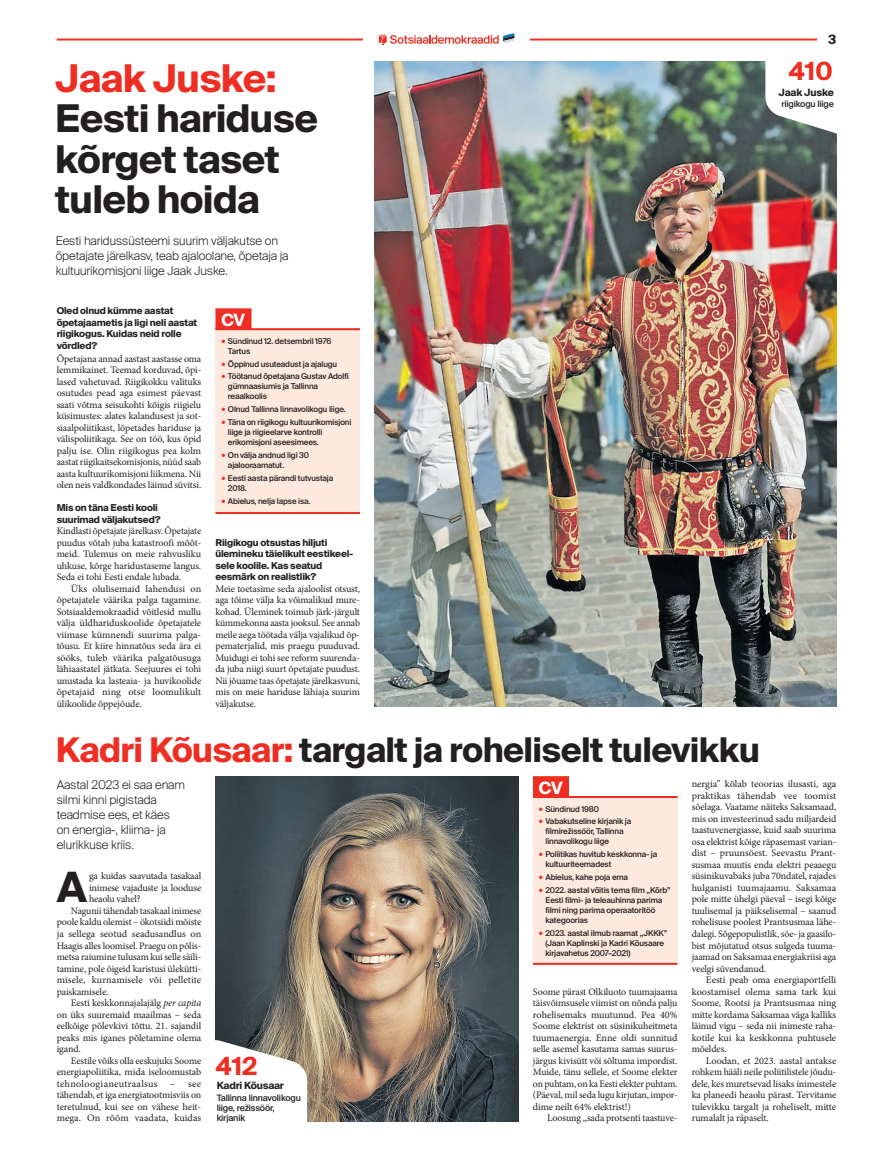
<style>
.page{position:relative;width:893px;height:1163px;background:#fff}
.page>*{position:absolute;margin:0;border:0;box-sizing:border-box;transform-origin:0 0}
.t1{font:700 41.7px "Suisse Intl";color:#231f20}
.t2{font:700 38.2px/40.4px "Suisse Intl";letter-spacing:-.02em;color:#231f20}
.t3{font:700 38.2px "Suisse Intl";letter-spacing:-.02em;color:#ee2e22}
.t4{font:700 34px "Suisse Intl";letter-spacing:-.02em;color:#231f20}
.t5{font:700 25px "Suisse Intl";color:#ee2e22}
.t6{font:700 17px "Suisse Intl";color:#fff}
.t7{font:700 12.9px "Suisse Intl";color:#231f20}
.t8{font:300 12px/15px "Suisse Intl";letter-spacing:-.01em;color:#231f20}
.t9{font:10px/11.5px "Minion Pro";letter-spacing:-.01em;color:#231f20;text-align:justify}
.t10{font:10px "Minion Pro";letter-spacing:.03em;color:#231f20}
.t11{font:700 10px "Suisse Intl";letter-spacing:-.02em;color:#231f20}
.t12{font:700 9.5px/11.5px "Suisse Intl";letter-spacing:-.02em;color:#231f20}
.t13{font:500 8.8px/9.9px "Suisse Intl";letter-spacing:-.02em;color:#231f20}
.t14{font:500 8px/10px "Suisse Intl";letter-spacing:-.02em;color:#231f20}
.s1{font-family:"Minion Pro";font-weight:700;font-size:12px;color:#ee2e22}
.s2{color:#ee2e22}
.s3{font-style:italic}
</style>
<div class="page">
<hr style="left:57px;top:38px;width:760px;height:2px;background:#ee2e22">
<div style="left:363px;top:29px;width:167px;height:21px;background:#fff"></div>
<svg style="left:378px;top:33px;width:136px;height:12px"></svg>
<img style="left:374px;top:61px;width:462px;height:645px">
<svg style="left:765px;top:61px;width:72px;height:75px"></svg>
<img style="left:215px;top:776px;width:304px;height:345px">
<svg style="left:215px;top:1039px;width:92px;height:82px"></svg>
<div style="left:533px;top:796px;width:144px;height:167px;background:#fde9dd"></div>
<div style="left:533px;top:776px;width:36px;height:21px;background:#ee2e22"></div>
<hr style="left:533px;top:795px;width:144px;height:2px;background:#ee2e22">
<hr style="left:533px;top:962px;width:144px;height:2px;background:#ee2e22">
<div style="left:215px;top:328px;width:145px;height:186px;background:#fde9dd"></div>
<div style="left:215px;top:308px;width:36px;height:21px;background:#ee2e22"></div>
<hr style="left:215px;top:328px;width:145px;height:2px;background:#ee2e22">
<hr style="left:215px;top:512px;width:145px;height:2px;background:#ee2e22">
<h2 class="t3" style="left:55px;top:56px;width:223px">Jaak Juske:</h2>
<h2 class="t2" style="left:55px;top:99px;width:264px">Eesti hariduse kõrget taset tuleb hoida</h2>
<p class="t8" style="left:56px;top:233px;width:234px">Eesti haridussüsteemi suurim väljakutse on õpetajate järelkasv, teab ajaloolane, õpetaja ja kultuurikomisjoni liige Jaak Juske.</p>
<p class="t12" style="left:57px;top:305px;width:142px">Oled olnud kümme aastat õpetajaametis ja ligi neli aastat riigikogus. Kuidas neid rolle võrdled?</p>
<p class="t9" style="left:57px;top:352px;width:146px">Õpetajana annad aastast aastasse oma lemmikainet. Teemad korduvad, õpi&shy;lased vahetuvad. Riigikokku valituks osutudes pead aga esimest päevast saati võtma seisukohti kõigis riigielu küsimustes: alates kalandusest ja sot&shy;siaalpoliitikast, lõpetades hariduse ja välispoliitikaga. See on töö, kus õpid palju ise. Olin riigikogus pea kolm aastat riigikaitsekomisjonis, nüüd saab aasta kultuurikomisjoni liikmena. Nii olen neis valdkondades läinud süvitsi.</p>
<p class="t12" style="left:57px;top:502px;width:105px">Mis on täna Eesti kooli suurimad väljakutsed?</p>
<p class="t9" style="left:57px;top:525px;width:146px">Kindlasti õpetajate järelkasv. Õpetajate puudus võtab juba katastroofi mõõt&shy;meid. Tulemus on meie rahvusliku uhkuse, kõrge haridustaseme langus.<br>Seda ei tohi Eesti endale lubada.</p>
<p class="t9" style="left:57px;top:582px;width:146px;text-indent:14px">Üks olulisemaid lahendusi on õpetajatele väärika palga tagamine.<br>Sotsiaaldemokraadid võitlesid mullu välja üldhariduskoolide õpetajatele viimase kümnendi suurima palga&shy;tõusu. Et kiire hinnatõus seda ära ei sööks, tuleb väärika palgatõusuga lähiaastatel jätkata. Seejuures ei tohi unustada ka lasteaia- ja huvikoolide õpetajaid ning otse loomulikult ülikoolide õppejõude.</p>
<h3 class="t6" style="left:221px;top:310px;width:25px">CV</h3>
<p class="t14" style="left:228px;top:336px;width:105px;text-indent:-7px"><span class="s1">•</span> Sündinud 12. detsembril 1976<br>Tartus</p>
<p class="t14" style="left:221px;top:359px;width:118px"><span class="s1">•</span> Õppinud usuteadust ja ajalugu</p>
<p class="t14" style="left:228px;top:371px;width:122px;text-indent:-7px"><span class="s1">•</span> Töötanud õpetajana Gustav Adolfi gümnaasiumis ja Tallinna reaalkoolis</p>
<p class="t14" style="left:221px;top:404px;width:126px"><span class="s1">•</span> Olnud Tallinna linnavolikogu liige.</p>
<p class="t14" style="left:228px;top:417px;width:125px;text-indent:-7px"><span class="s1">•</span> Täna on riigikogu kultuurikomisjoni liige ja riigieelarve kontrolli erikomisjoni aseesimees.</p>
<p class="t14" style="left:228px;top:450px;width:83px;text-indent:-7px"><span class="s1">•</span> On välja andnud ligi 30 ajalooraamatut.</p>
<p class="t14" style="left:228px;top:473px;width:107px;text-indent:-7px"><span class="s1">•</span> Eesti aasta pärandi tutvustaja<br>2018.</p>
<p class="t14" style="left:221px;top:496px;width:91px"><span class="s1">•</span> Abielus, nelja lapse isa.</p>
<p class="t12" style="left:215px;top:536px;width:139px">Riigikogu otsustas hiljuti ülemineku täielikult eestikeel&shy;sele koolile. Kas seatud eesmärk on realistlik?</p>
<p class="t9" style="left:215px;top:582px;width:146px">Meie toetasime seda ajaloolist otsust, aga tõime välja ka võimalikud mure&shy;kohad. Üleminek toimub järk-järgult kümmekonna aasta jooksul. See annab meile aega töötada välja vajalikud õp&shy;pematerjalid, mis praegu puuduvad.<br>Muidugi ei tohi see reform suurenda&shy;da juba niigi suurt õpetajate puudust.<br>Nii jõuame taas õpetajate järelkasvuni, mis on meie hariduse lähiaja suurim väljakutse.</p>
<h3 class="t4" style="left:56px;top:730px;width:706px"><span class="s2">Kadri Kõusaar:</span> targalt ja roheliselt tulevikku</h3>
<p class="t7" style="left:828px;top:32px;width:10px">3</p>
<h3 class="t5" style="left:789px;top:57px;width:46px">410</h3>
<p class="t11" style="left:779px;top:86px;width:57px">Jaak Juske</p>
<p class="t13" style="left:781px;top:99px;width:54px">riigikogu liige</p>
<p class="t8" style="left:57px;top:776px;width:130px">Aastal 2023 ei saa enam silmi kinni pigistada teadmise ees, et käes on energia-, kliima- ja elurikkuse kriis.</p>
<h1 class="t1" style="left:57px;top:863px;width:32px">A</h1>
<p class="t9" style="left:89px;top:870px;width:114px">ga kuidas saavutada tasakaal</p>
<p class="t9" style="left:89px;top:881px;width:114px">inimese vajaduste ja looduse</p>
<p class="t9" style="left:89px;top:893px;width:53px">heaolu vahel?</p>
<p class="t9" style="left:71px;top:904px;width:132px">Nagunii tähendab tasakaal inimese</p>
<p class="t9" style="left:57px;top:916px;width:146px">poole kaldu olemist – ökotsiidi mõiste</p>
<p class="t9" style="left:57px;top:927px;width:146px">ja sellega seotud seadusandlus on</p>
<p class="t9" style="left:57px;top:939px;width:146px">Haagis alles loomisel. Praegu on põlis-</p>
<p class="t9" style="left:57px;top:950px;width:146px">metsa raiumine tulusam kui selle säili-</p>
<p class="t9" style="left:57px;top:962px;width:146px">tamine, pole õigeid karistusi ülekütti-</p>
<p class="t9" style="left:57px;top:973px;width:146px">misele, kurnamisele või pelletite</p>
<p class="t9" style="left:57px;top:985px;width:53px">paiskamisele.</p>
<p class="t9" style="left:71px;top:996px;width:132px">Eesti keskkonnajalajälg <span class="s3">per capita</span></p>
<p class="t9" style="left:57px;top:1008px;width:146px">on üks suuremaid maailmas – seda</p>
<p class="t9" style="left:57px;top:1019px;width:146px">eelkõige põlevkivi tõttu. 21. sajandil</p>
<p class="t9" style="left:57px;top:1031px;width:146px">peaks mis iganes põletamine olema</p>
<p class="t9" style="left:57px;top:1042px;width:26px">igand.</p>
<p class="t9" style="left:71px;top:1054px;width:132px">Eestile võiks olla eeskujuks Soome</p>
<p class="t9" style="left:57px;top:1065px;width:146px">energiapoliitika, mida iseloomustab</p>
<p class="t10" style="left:57px;top:1076px;width:102px">tehnoloogianeutraalsus</p>
<p class="t9" style="left:57px;top:1077px;width:146px;text-indent:114px">– see tähendab, et iga energiatootmisviis on teretulnud, kui see on vähese heit&shy;mega. On rõõm vaadata, kuidas</p>
<h3 class="t5" style="left:216px;top:1051px;width:43px">412</h3>
<p class="t11" style="left:217px;top:1079px;width:69px">Kadri Kõusaar</p>
<p class="t13" style="left:217px;top:1092px;width:86px">Tallinna linnavolikogu liige, režissöör, kirjanik</p>
<h3 class="t6" style="left:539px;top:777px;width:25px">CV</h3>
<p class="t14" style="left:539px;top:803px;width:62px"><span class="s1">•</span> Sündinud 1980</p>
<p class="t14" style="left:545px;top:816px;width:87px;text-indent:-7px"><span class="s1">•</span> Vabakutseline kirjanik ja filmirežissöör, Tallinna linnavolikogu liige</p>
<p class="t14" style="left:545px;top:849px;width:113px;text-indent:-7px"><span class="s1">•</span> Poliitikas huvitub keskkonna- ja kultuuriteemadest</p>
<p class="t14" style="left:539px;top:872px;width:91px"><span class="s1">•</span> Abielus, kahe poja ema</p>
<p class="t14" style="left:545px;top:885px;width:127px;text-indent:-7px"><span class="s1">•</span> 2022. aastal võitis tema film ,,Kõrb”<br>Eesti filmi- ja teleauhinna parima filmi ning parima operaatoritöö kategoorias</p>
<p class="t14" style="left:545px;top:927px;width:123px;text-indent:-7px"><span class="s1">•</span> 2023. aastal ilmub raamat ,,JKKK” (Jaan Kaplinski ja Kadri Kõusaare kirjavahetus 2007–2021)</p>
<p class="t9" style="left:533px;top:985px;width:146px">Soome pärast Olkiluoto tuumajaama täisvõimsusele viimist on nõnda palju rohelisemaks muutunud. Pea 40% Soome elektrist on süsinikuheitmeta tuumaenergia. Enne oldi sunnitud selle asemel kasutama samas suurus&shy;järgus kivisütt või sõltuma impordist.<br>Muide, tänu sellele, et Soome elekter on puhtam, on ka Eesti elekter puhtam. (Päeval, mil seda lugu kirjutan, impor&shy;dime neilt 64% elektrist!)</p>
<p class="t9" style="left:547px;top:1111px;width:132px">Loosung ,,sada protsenti taastuve-</p>
<p class="t9" style="left:692px;top:778px;width:146px">nergia” kõlab teoorias ilusasti, aga praktikas tähendab vee toomist sõelaga. Vaatame näiteks Saksamaad, mis on investeerinud sadu miljardeid taastuvenergiasse, kuid saab suurima osa elektrist kõige räpasemast varian&shy;dist – pruunsöest. Seevastu Prant&shy;susmaa muutis enda elektri peaaegu süsinikuvabaks juba 70ndatel, rajades hulganisti tuumajaamu. Saksamaa pole mitte ühelgi päeval – isegi kõige tuulisemal ja päikselisemal – saanud rohelisuse poolest Prantsusmaa lähe&shy;dalegi. Sõgepopulistlik, söe- ja gaasilo&shy;bist mõjutatud otsus sulgeda tuuma&shy;jaamad on Saksamaa energiakriisi aga veelgi süvendanud.</p>
<p class="t9" style="left:692px;top:973px;width:146px;text-indent:14px">Eesti peab oma energiaportfelli koostamisel olema sama tark kui Soome, Rootsi ja Prantsusmaa ning mitte kordama Saksamaa väga kalliks läinud vigu – seda nii inimeste raha&shy;kotile kui ka keskkonna puhtusele mõeldes.</p>
<p class="t9" style="left:692px;top:1054px;width:146px;text-indent:14px">Loodan, et 2023. aastal antakse rohkem hääli neile poliitilistele jõudu&shy;dele, kes muretsevad lisaks inimestele ka planeedi heaolu pärast. Tervitame tulevikku targalt ja roheliselt, mitte rumalalt ja räpaselt.</p>
</div>
